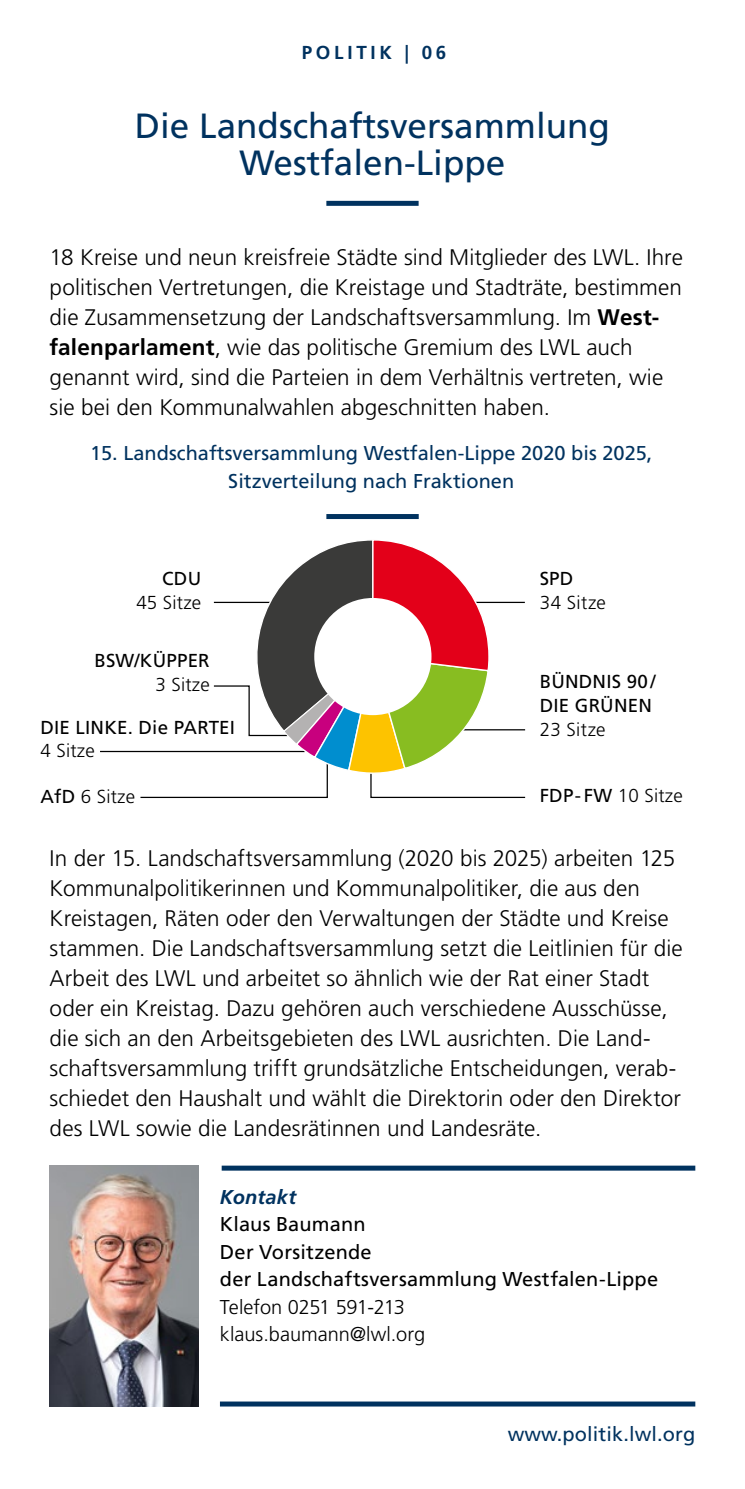
<style>
.page{position:relative;width:745px;height:1489px;background:#fff}
.page>*{position:absolute;margin:0;border:0;box-sizing:border-box;transform-origin:0 0}
.t1{font:35px/37.5px "Frutiger LT Std";color:#00325f;text-align:center}
.t2{font:300 22.5px/30px "Frutiger LT Std";letter-spacing:.005em;color:#000}
.t3{font:20px/27.5px "Frutiger LT Std";color:#00325f;text-align:center}
.t4{font:20px "Frutiger LT Std";letter-spacing:.01em;color:#000}
.t5{font:300 20px "Frutiger LT Std";color:#000}
.t6{font:300 20px "Frutiger LT Std";letter-spacing:-.02em;color:#000}
.t7{font:italic 700 20px "Frutiger LT Std";letter-spacing:.005em;color:#00325f}
.t8{font:300 18.75px "Frutiger LT Std";letter-spacing:.01em;color:#000}
.t9{font:18.75px/23.8px "Frutiger LT Std";letter-spacing:.01em;color:#000}
.t10{font:700 18.75px "Frutiger LT Std";letter-spacing:.2em;color:#00325f}
.s1{font-weight:700}
.s2{font-weight:400}
</style>
<div class="page">
<div style="left:326px;top:201px;width:92px;height:5px;background:#00325f"></div>
<div style="left:326px;top:514px;width:92px;height:5px;background:#00325f"></div>
<img style="left:50px;top:1165px;width:148px;height:241px">
<div style="left:221px;top:1165px;width:473px;height:5px;background:#00325f"></div>
<div style="left:220px;top:1401px;width:474px;height:5px;background:#00325f"></div>
<hr style="left:100px;top:750px;width:204px;height:2px;background:#000">
<svg style="left:139px;top:540px;width:387px;height:258px"></svg>
<div style="left:314px;top:598px;width:117px;height:117px;background:#fff;border-radius:50%"></div>
<h1 class="t10" style="left:301px;top:42px;width:92px">POLITIK</h1>
<p class="t10" style="left:404px;top:42px;width:43px">| 06</p>
<h2 class="t1" style="left:135px;top:107px;width:476px">Die Landschaftsversammlung<br>Westfalen-Lippe</h2>
<p class="t2" style="left:50px;top:243px;width:634px">18 Kreise und neun kreisfreie Städte sind Mitglieder des LWL. Ihre politischen Vertretungen, die Kreistage und Stadträte, bestimmen die Zusammensetzung der Landschaftsversammlung. Im <span class="s1">West&shy;falenparlament</span>, wie das politische Gremium des LWL auch genannt wird, sind die Parteien in dem Verhältnis vertreten, wie sie bei den Kommunalwahlen abgeschnitten haben.</p>
<p class="t3" style="left:90px;top:439px;width:563px">15. Landschaftsversammlung Westfalen-Lippe 2020 bis 2025,<br>Sitzverteilung nach Fraktionen</p>
<p class="t9" style="left:162px;top:567px;width:40px">CDU</p>
<p class="t8" style="left:136px;top:592px;width:66px">45 Sitze</p>
<p class="t9" style="left:94px;top:648px;width:117px">BSW/KÜPPER</p>
<p class="t8" style="left:155px;top:673px;width:56px">3 Sitze</p>
<p class="t9" style="left:40px;top:715px;width:196px">DIE LINKE. Die PARTEI</p>
<p class="t8" style="left:40px;top:740px;width:56px">4 Sitze</p>
<p class="t8" style="left:40px;top:785px;width:96px"><span class="s2">AfD</span> 6 Sitze</p>
<p class="t9" style="left:539px;top:567px;width:35px">SPD</p>
<p class="t8" style="left:539px;top:592px;width:68px">34 Sitze</p>
<p class="t9" style="left:539px;top:670px;width:117px">BÜNDNIS 90 /<br>DIE GRÜNEN</p>
<p class="t8" style="left:539px;top:718px;width:67px">23 Sitze</p>
<p class="t8" style="left:539px;top:785px;width:144px"><span class="s2">FDP- FW</span> 10 Sitze</p>
<p class="t2" style="left:50px;top:843px;width:634px">In der 15. Landschaftsversammlung (2020 bis 2025) arbeiten 125<br>Kommunalpolitikerinnen und Kommunalpolitiker, die aus den Kreistagen, Räten oder den Verwaltungen der Städte und Kreise stammen. Die Landschaftsversammlung setzt die Leitlinien für die Arbeit des LWL und arbeitet so ähnlich wie der Rat einer Stadt oder ein Kreistag. Dazu gehören auch verschiedene Ausschüsse, die sich an den Arbeitsgebieten des LWL ausrichten. Die Land&shy;schaftsversammlung trifft grundsätzliche Entscheidungen, verab&shy;schiedet den Haushalt und wählt die Direktorin oder den Direktor des LWL sowie die Landesrätinnen und Landesräte.</p>
<p class="t7" style="left:220px;top:1184px;width:78px">Kontakt</p>
<p class="t4" style="left:220px;top:1212px;width:147px">Klaus Baumann</p>
<p class="t4" style="left:220px;top:1239px;width:153px">Der Vorsitzende</p>
<p class="t4" style="left:220px;top:1267px;width:439px">der Landschaftsversammlung Westfalen-Lippe</p>
<p class="t6" style="left:220px;top:1295px;width:186px">Telefon 0251 591-213</p>
<p class="t5" style="left:220px;top:1322px;width:207px">klaus.baumann@lwl.org</p>
<p class="t3" style="left:507px;top:1419px;width:189px">www.politik.lwl.org</p>
</div>
